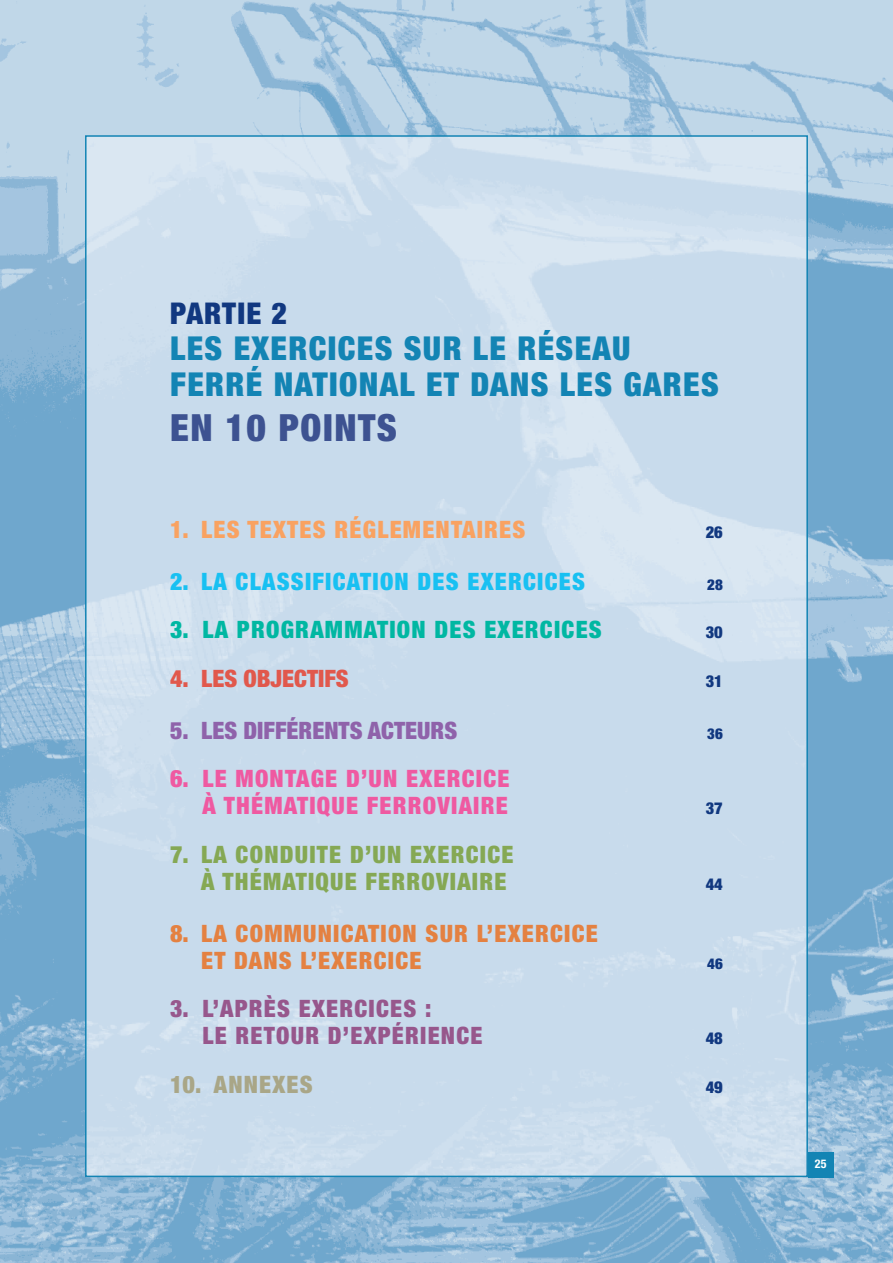
<style>
.page{position:relative;width:893px;height:1263px;background:#fff}
.page>*{position:absolute;margin:0;border:0;box-sizing:border-box;transform-origin:0 0}
.t1{font:900 condensed 37.5px "Helvetica Neue LT Std";letter-spacing:.04em;color:#3d5291}
.t2{font:900 condensed 33px/36px "Helvetica Neue LT Std";letter-spacing:.04em;color:#1384b4}
.t3{font:900 condensed 30px "Helvetica Neue LT Std";letter-spacing:.04em;color:#113880}
.t4{font:900 condensed 24px/27px "Helvetica Neue LT Std";letter-spacing:.05em;color:#85a854;text-align:right}
.t5{font:900 condensed 24px/27px "Helvetica Neue LT Std";letter-spacing:.05em;color:#e48141}
.t6{font:900 condensed 24px/27px "Helvetica Neue LT Std";letter-spacing:.05em;color:#ef59a1;text-align:right}
.t7{font:900 condensed 24px/27px "Helvetica Neue LT Std";letter-spacing:.05em;color:#97578c}
.t8{font:900 condensed 24px "Helvetica Neue LT Std";letter-spacing:.05em;color:#18c0f2}
.t9{font:900 condensed 24px "Helvetica Neue LT Std";letter-spacing:.05em;color:#00b7a2}
.t10{font:900 condensed 24px "Helvetica Neue LT Std";letter-spacing:.05em;color:#f9a261}
.t11{font:900 condensed 24px "Helvetica Neue LT Std";color:#8f62aa}
.t12{font:900 condensed 24px "Helvetica Neue LT Std";color:#e1584c}
.t13{font:900 condensed 24px "Helvetica Neue LT Std";letter-spacing:.05em;color:#a9a687}
.t14{font:900 condensed 16.5px "Helvetica Neue LT Std";color:#113880}
.t15{font:900 condensed 15px "Helvetica Neue LT Std";color:#113880}
.t16{font:700 condensed 12px "Helvetica Neue LT Std";color:#fff}
</style>
<div class="page">
<img style="left:0;top:0;width:893px;height:1263px">
<img style="left:88px;top:138px;width:717px;height:1036px">
<div style="left:808px;top:1152px;width:25px;height:26px;background:#1384b4"></div>
<p class="t3" style="left:170px;top:303px;width:119px">PARTIE 2</p>
<p class="t2" style="left:170px;top:334px;width:550px">LES EXERCICES SUR LE RÉSEAU<br>FERRÉ NATIONAL ET DANS LES GARES</p>
<p class="t1" style="left:170px;top:414px;width:229px">EN 10 POINTS</p>
<p class="t10" style="left:170px;top:520px;width:357px">1. LES TEXTES RÉGLEMENTAIRES</p>
<p class="t14" style="left:706px;top:526px;width:19px">26</p>
<p class="t8" style="left:170px;top:573px;width:416px">2. LA CLASSIFICATION DES EXERCICES</p>
<p class="t15" style="left:707px;top:579px;width:17px">28</p>
<p class="t9" style="left:170px;top:621px;width:433px">3. LA PROGRAMMATION DES EXERCICES</p>
<p class="t14" style="left:706px;top:626px;width:19px">30</p>
<p class="t12" style="left:170px;top:669px;width:180px">4. LES OBJECTIFS</p>
<p class="t14" style="left:706px;top:675px;width:19px">31</p>
<p class="t11" style="left:170px;top:722px;width:289px">5. LES DIFFÉRENTS ACTEURS</p>
<p class="t15" style="left:707px;top:728px;width:17px">36</p>
<p class="t6" style="left:170px;top:767px;width:341px">6. LE MONTAGE D’UN EXERCICE<br>À THÉMATIQUE FERROVIAIRE</p>
<p class="t14" style="left:706px;top:802px;width:19px">37</p>
<p class="t4" style="left:170px;top:843px;width:345px">7. LA CONDUITE D’UN EXERCICE<br>À THÉMATIQUE FERROVIAIRE</p>
<p class="t5" style="left:201px;top:922px;width:398px;text-indent:-31px">8. LA COMMUNICATION SUR L’EXERCICE<br>ET DANS L’EXERCICE</p>
<p class="t7" style="left:203px;top:997px;width:281px;text-indent:-32px">3. L’APRÈS EXERCICES :<br>LE RETOUR D’EXPÉRIENCE</p>
<p class="t14" style="left:706px;top:878px;width:19px">44</p>
<p class="t15" style="left:707px;top:958px;width:17px">46</p>
<p class="t14" style="left:706px;top:1032px;width:19px">48</p>
<p class="t13" style="left:170px;top:1075px;width:144px">10. ANNEXES</p>
<p class="t14" style="left:706px;top:1081px;width:19px">49</p>
<p class="t16" style="left:815px;top:1159px;width:13px">25</p>
</div>
